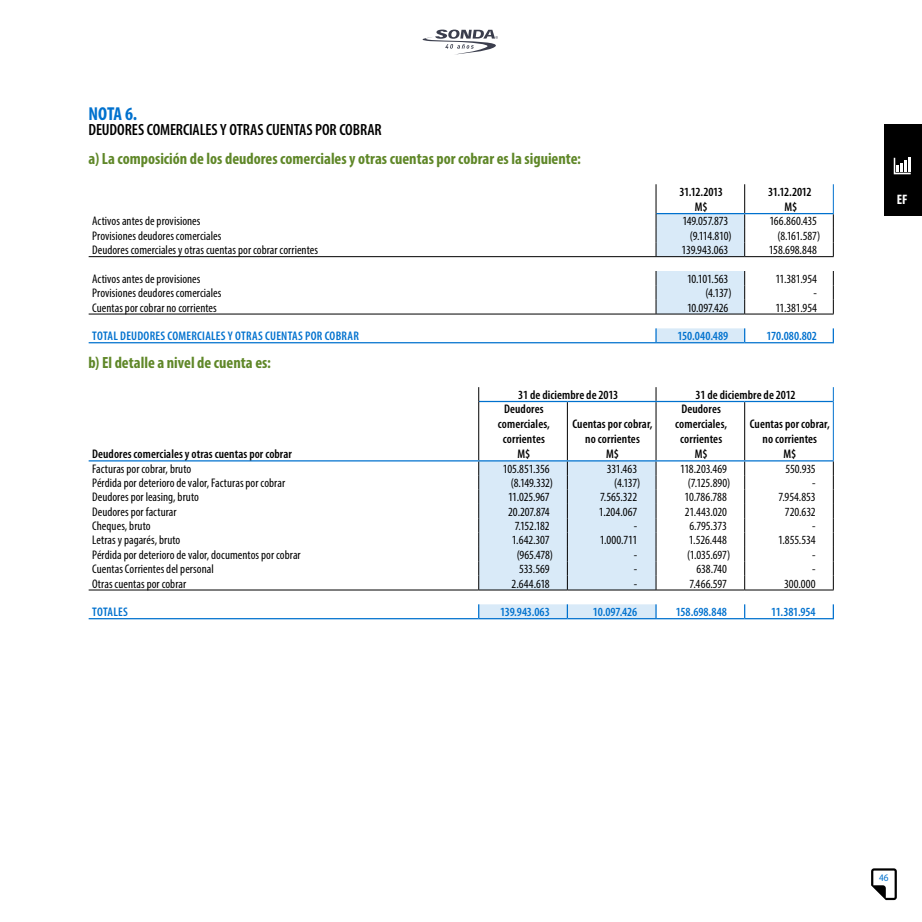
<style>
.page{position:relative;width:922px;height:922px;background:#fff}
.page>*{position:absolute;margin:0;border:0;box-sizing:border-box;transform-origin:0 0}
.t1{font:700 condensed 18.75px "Myriad Pro";color:#0071ce}
.t2{font:700 condensed 16.25px "Myriad Pro";color:#5f8728}
.t3{font:600 condensed 16.25px "Myriad Pro";letter-spacing:-.01em;color:#000}
.t4{font:700 condensed 13.75px "Myriad Pro";color:#fff}
.t5{font:condensed 12.5px "Myriad Pro";letter-spacing:.005em;color:#000}
.t6{font:600 condensed 12.5px/15px "Myriad Pro";letter-spacing:.005em;color:#000;text-align:center}
.t7{font:600 condensed 12.5px "Myriad Pro";letter-spacing:.015em;color:#0071ce}
.t8{font:600 condensed 12.5px "Myriad Pro";letter-spacing:-.005em;color:#0071ce}
.t9{font:600 condensed 12.5px "Myriad Pro";letter-spacing:-.01em;color:#0071ce}
.t10{font:semi-condensed 10px "Myriad Pro";color:#0071ce}
</style>
<div class="page">
<hr style="left:744px;top:213px;width:89px;height:1px;background:#0071ce">
<hr style="left:89px;top:256px;width:567px;height:1px;background:#000">
<hr style="left:744px;top:256px;width:89px;height:1px;background:#000">
<svg style="left:655px;top:184px;width:90px;height:158px"></svg>
<svg style="left:832px;top:328px;width:1px;height:14px"></svg>
<hr style="left:89px;top:342px;width:567px;height:1px;background:#0071ce">
<hr style="left:656px;top:342px;width:88px;height:1px;background:#0071ce">
<hr style="left:744px;top:342px;width:89px;height:1px;background:#0071ce">
<svg style="left:832px;top:184px;width:1px;height:72px"></svg>
<svg style="left:832px;top:271px;width:1px;height:42px"></svg>
<hr style="left:89px;top:313px;width:567px;height:1px;background:#000">
<hr style="left:656px;top:313px;width:88px;height:1px;background:#000">
<hr style="left:744px;top:313px;width:89px;height:1px;background:#000">
<svg style="left:655px;top:387px;width:1px;height:14px"></svg>
<hr style="left:567px;top:402px;width:1px;height:58px;background:#000">
<hr style="left:655px;top:402px;width:1px;height:58px;background:#000">
<hr style="left:744px;top:402px;width:1px;height:58px;background:#000">
<svg style="left:744px;top:461px;width:1px;height:128px"></svg>
<hr style="left:479px;top:401px;width:88px;height:1px;background:#0071ce">
<hr style="left:567px;top:401px;width:89px;height:1px;background:#0071ce">
<hr style="left:656px;top:401px;width:88px;height:1px;background:#0071ce">
<hr style="left:744px;top:401px;width:88px;height:1px;background:#0071ce">
<svg style="left:744px;top:604px;width:1px;height:14px"></svg>
<hr style="left:478px;top:460px;width:89px;height:1px;background:#0071ce">
<hr style="left:567px;top:460px;width:89px;height:1px;background:#0071ce">
<hr style="left:656px;top:460px;width:88px;height:1px;background:#0071ce">
<hr style="left:744px;top:460px;width:89px;height:1px;background:#0071ce">
<svg style="left:832px;top:604px;width:1px;height:14px"></svg>
<hr style="left:89px;top:618px;width:389px;height:1px;background:#0071ce">
<hr style="left:478px;top:618px;width:89px;height:1px;background:#0071ce">
<hr style="left:567px;top:618px;width:89px;height:1px;background:#0071ce">
<hr style="left:656px;top:618px;width:88px;height:1px;background:#0071ce">
<hr style="left:744px;top:618px;width:89px;height:1px;background:#0071ce">
<svg style="left:478px;top:461px;width:178px;height:157px;background:#d9e8f5"></svg>
<svg style="left:832px;top:461px;width:1px;height:128px"></svg>
<hr style="left:89px;top:589px;width:389px;height:1px;background:#000">
<hr style="left:478px;top:589px;width:89px;height:1px;background:#000">
<hr style="left:567px;top:589px;width:89px;height:1px;background:#000">
<hr style="left:656px;top:589px;width:88px;height:1px;background:#000">
<hr style="left:744px;top:589px;width:89px;height:1px;background:#000">
<svg style="left:478px;top:387px;width:1px;height:14px"></svg>
<hr style="left:478px;top:401px;width:1px;height:59px;background:#000">
<hr style="left:89px;top:460px;width:389px;height:1px;background:#0071ce">
<svg style="left:832px;top:387px;width:1px;height:14px"></svg>
<hr style="left:832px;top:401px;width:1px;height:59px;background:#0071ce">
<div style="left:884px;top:124px;width:37px;height:92px;background:#000"></div>
<svg style="left:893px;top:158px;width:17px;height:16px"></svg>
<svg style="left:871px;top:868px;width:25px;height:31px"></svg>
<svg style="left:422px;top:30px;width:76px;height:24px"></svg>
<h1 class="t1" style="left:89px;top:102px;width:50px">NOTA 6.</h1>
<h2 class="t3" style="left:89px;top:120px;width:294px">DEUDORES COMERCIALES Y OTRAS CUENTAS POR COBRAR</h2>
<h2 class="t2" style="left:89px;top:149px;width:494px">a) La composición de los deudores comerciales y otras cuentas por cobrar es la siguiente:</h2>
<p class="t6" style="left:679px;top:184px;width:45px">31.12.2013<br>M$</p>
<p class="t6" style="left:767px;top:184px;width:45px">31.12.2012<br>M$</p>
<p class="t5" style="left:92px;top:214px;width:110px">Activos antes de provisiones</p>
<p class="t5" style="left:682px;top:214px;width:48px">149.057.873</p>
<p class="t5" style="left:769px;top:214px;width:49px">166.860.435</p>
<p class="t5" style="left:92px;top:228px;width:131px">Provisiones deudores comerciales</p>
<p class="t5" style="left:689px;top:228px;width:43px">(9.114.810)</p>
<p class="t5" style="left:777px;top:228px;width:44px">(8.161.587)</p>
<p class="t5" style="left:92px;top:242px;width:227px">Deudores comerciales y otras cuentas por cobrar corrientes</p>
<p class="t5" style="left:681px;top:242px;width:48px">139.943.063</p>
<p class="t5" style="left:768px;top:242px;width:50px">158.698.848</p>
<p class="t5" style="left:92px;top:271px;width:110px">Activos antes de provisiones</p>
<p class="t5" style="left:687px;top:271px;width:43px">10.101.563</p>
<p class="t5" style="left:775px;top:271px;width:43px">11.381.954</p>
<p class="t5" style="left:92px;top:285px;width:131px">Provisiones deudores comerciales</p>
<p class="t5" style="left:705px;top:285px;width:28px">(4.137)</p>
<p class="t5" style="left:813px;top:285px;width:5px">-</p>
<p class="t5" style="left:92px;top:300px;width:126px">Cuentas por cobrar no corrientes</p>
<p class="t5" style="left:686px;top:300px;width:43px">10.097.426</p>
<p class="t5" style="left:775px;top:300px;width:43px">11.381.954</p>
<p class="t7" style="left:92px;top:328px;width:268px">TOTAL DEUDORES COMERCIALES Y OTRAS CUENTAS POR COBRAR</p>
<p class="t7" style="left:677px;top:328px;width:52px">150.040.489</p>
<p class="t8" style="left:766px;top:328px;width:52px">170.080.802</p>
<h2 class="t2" style="left:89px;top:353px;width:184px">b) El detalle a nivel de cuenta es:</h2>
<p class="t6" style="left:92px;top:446px;width:201px">Deudores comerciales y otras cuentas por cobrar</p>
<p class="t6" style="left:518px;top:387px;width:101px">31 de diciembre de 2013</p>
<p class="t6" style="left:695px;top:387px;width:101px">31 de diciembre de 2012</p>
<p class="t6" style="left:498px;top:401px;width:53px">Deudores comerciales, corrientes<br>M$</p>
<p class="t6" style="left:675px;top:401px;width:53px">Deudores comerciales, corrientes<br>M$</p>
<p class="t6" style="left:572px;top:416px;width:82px">Cuentas por cobrar, no corrientes<br>M$</p>
<p class="t6" style="left:749px;top:416px;width:82px">Cuentas por cobrar, no corrientes<br>M$</p>
<p class="t5" style="left:92px;top:461px;width:101px">Facturas por cobrar, bruto</p>
<p class="t5" style="left:502px;top:461px;width:48px">105.851.356</p>
<p class="t5" style="left:606px;top:461px;width:32px">331.463</p>
<p class="t5" style="left:680px;top:461px;width:48px">118.203.469</p>
<p class="t5" style="left:785px;top:461px;width:32px">550.935</p>
<p class="t5" style="left:92px;top:475px;width:194px">Pérdida por deterioro de valor, Facturas por cobrar</p>
<p class="t5" style="left:510px;top:475px;width:44px">(8.149.332)</p>
<p class="t5" style="left:614px;top:475px;width:28px">(4.137)</p>
<p class="t5" style="left:687px;top:475px;width:44px">(7.125.890)</p>
<p class="t5" style="left:812px;top:475px;width:5px">-</p>
<p class="t5" style="left:92px;top:489px;width:108px">Deudores por leasing, bruto</p>
<p class="t5" style="left:508px;top:489px;width:43px">11.025.967</p>
<p class="t5" style="left:600px;top:489px;width:39px">7.565.322</p>
<p class="t5" style="left:684px;top:489px;width:44px">10.786.788</p>
<p class="t5" style="left:778px;top:489px;width:39px">7.954.853</p>
<p class="t5" style="left:92px;top:504px;width:86px">Deudores por facturar</p>
<p class="t5" style="left:508px;top:504px;width:43px">20.207.874</p>
<p class="t5" style="left:598px;top:504px;width:40px">1.204.067</p>
<p class="t5" style="left:684px;top:504px;width:44px">21.443.020</p>
<p class="t5" style="left:784px;top:504px;width:32px">720.632</p>
<p class="t5" style="left:92px;top:518px;width:60px">Cheques, bruto</p>
<p class="t5" style="left:514px;top:518px;width:37px">7.152.182</p>
<p class="t5" style="left:633px;top:518px;width:5px">-</p>
<p class="t5" style="left:689px;top:518px;width:39px">6.795.373</p>
<p class="t5" style="left:812px;top:518px;width:5px">-</p>
<p class="t5" style="left:92px;top:532px;width:90px">Letras y pagarés, bruto</p>
<p class="t5" style="left:511px;top:532px;width:39px">1.642.307</p>
<p class="t5" style="left:599px;top:532px;width:39px">1.000.711</p>
<p class="t5" style="left:688px;top:532px;width:40px">1.526.448</p>
<p class="t5" style="left:777px;top:532px;width:39px">1.855.534</p>
<p class="t5" style="left:92px;top:547px;width:210px">Pérdida por deterioro de valor, documentos por cobrar</p>
<p class="t5" style="left:516px;top:547px;width:38px">(965.478)</p>
<p class="t5" style="left:633px;top:547px;width:5px">-</p>
<p class="t5" style="left:686px;top:547px;width:45px">(1.035.697)</p>
<p class="t5" style="left:812px;top:547px;width:5px">-</p>
<p class="t5" style="left:92px;top:561px;width:123px">Cuentas Corrientes del personal</p>
<p class="t5" style="left:519px;top:561px;width:32px">533.569</p>
<p class="t5" style="left:633px;top:561px;width:5px">-</p>
<p class="t5" style="left:696px;top:561px;width:32px">638.740</p>
<p class="t5" style="left:812px;top:561px;width:5px">-</p>
<p class="t5" style="left:92px;top:575px;width:96px">Otras cuentas por cobrar</p>
<p class="t5" style="left:511px;top:575px;width:40px">2.644.618</p>
<p class="t5" style="left:633px;top:575px;width:5px">-</p>
<p class="t5" style="left:689px;top:575px;width:39px">7.466.597</p>
<p class="t5" style="left:784px;top:575px;width:33px">300.000</p>
<p class="t7" style="left:92px;top:604px;width:37px">TOTALES</p>
<p class="t9" style="left:500px;top:604px;width:51px">139.943.063</p>
<p class="t7" style="left:592px;top:604px;width:46px">10.097.426</p>
<p class="t7" style="left:675px;top:604px;width:53px">158.698.848</p>
<p class="t7" style="left:771px;top:604px;width:46px">11.381.954</p>
<p class="t4" style="left:896px;top:190px;width:12px">EF</p>
<p class="t10" style="left:878px;top:870px;width:11px">46</p>
</div>
